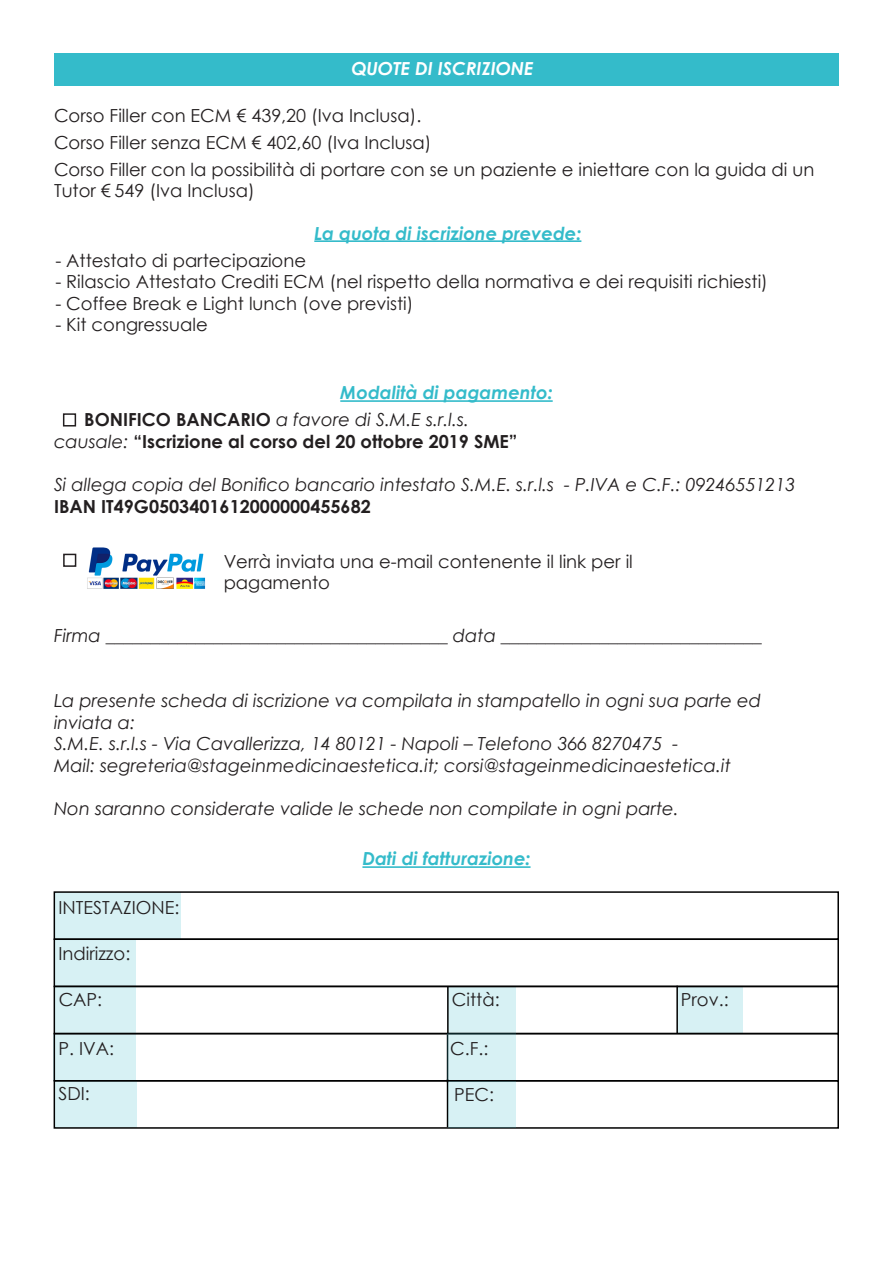
<style>
.page{position:relative;width:893px;height:1263px;background:#fff}
.page>*{position:absolute;margin:0;border:0;box-sizing:border-box;transform-origin:0 0}
.t1{font:italic 18px "Century Gothic";color:#231f20}
.t2{font:18px/21.6px "Century Gothic";color:#231f20}
.t3{font:700 18px "Century Gothic";color:#231f20}
.t4{font:italic 700 18px "Century Gothic";color:#34bbca}
.t5{font:italic 700 18px "Century Gothic";color:#fff}
.s1{font-weight:700;font-style:normal}
.s2{font-weight:400;font-style:italic}
</style>
<div class="page">
<div style="left:54px;top:53px;width:785px;height:33px;background:#34bbca"></div>
<hr style="left:314px;top:240px;width:267px;height:2px;background:#34bbca">
<hr style="left:340px;top:400px;width:213px;height:2px;background:#34bbca">
<hr style="left:362px;top:866px;width:169px;height:2px;background:#34bbca">
<div style="left:55px;top:892px;width:126px;height:47px;background:#d7f1f4"></div>
<div style="left:54px;top:1034px;width:82px;height:47px;background:#d7f1f4"></div>
<div style="left:678px;top:987px;width:64px;height:46px;background:#d7f1f4"></div>
<div style="left:55px;top:940px;width:81px;height:47px;background:#d7f1f4"></div>
<div style="left:448px;top:987px;width:67px;height:46px;background:#d7f1f4"></div>
<div style="left:54px;top:891px;width:785px;height:49px;border:2px solid #000"></div>
<div style="left:54px;top:938px;width:785px;height:49px;border:2px solid #000"></div>
<div style="left:55px;top:987px;width:81px;height:47px;background:#d7f1f4"></div>
<div style="left:54px;top:986px;width:785px;height:48px;border:2px solid #000"></div>
<div style="left:54px;top:1033px;width:785px;height:48px;border:2px solid #000"></div>
<div style="left:55px;top:1081px;width:81px;height:47px;background:#d7f1f4"></div>
<div style="left:54px;top:1080px;width:785px;height:49px;border:2px solid #000"></div>
<hr style="left:447px;top:1079px;width:1px;height:48px;background:#000">
<hr style="left:676px;top:986px;width:2px;height:48px;background:#000">
<hr style="left:447px;top:986px;width:2px;height:48px;background:#000">
<div style="left:447px;top:1033px;width:68px;height:47px;background:#d7f1f4"></div>
<div style="left:448px;top:1081px;width:68px;height:47px;background:#d7f1f4"></div>
<div style="left:63px;top:413px;width:13px;height:13px;border:2px solid #231f20"></div>
<div style="left:63px;top:554px;width:13px;height:13px;border:2px solid #231f20"></div>
<img style="left:87px;top:547px;width:119px;height:42px">
<p class="t5" style="left:351px;top:55px;width:184px">QUOTE DI ISCRIZIONE</p>
<p class="t2" style="left:54px;top:104px;width:369px">Corso Filler con ECM € 439,20 (Iva Inclusa).</p>
<p class="t2" style="left:54px;top:131px;width:379px">Corso Filler senza ECM € 402,60 (Iva Inclusa)</p>
<p class="t2" style="left:54px;top:158px;width:762px">Corso Filler con la possibilità di portare con se un paziente e iniettare con la guida di un<br>Tutor € 549 (Iva Inclusa)</p>
<p class="t4" style="left:314px;top:219px;width:269px">La quota di iscrizione prevede:</p>
<p class="t2" style="left:55px;top:249px;width:252px">- Attestato di partecipazione</p>
<p class="t2" style="left:55px;top:271px;width:714px">- Rilascio Attestato Crediti ECM (nel rispetto della normativa e dei requisiti richiesti)</p>
<p class="t2" style="left:55px;top:292px;width:360px">- Coffee Break e Light lunch (ove previsti)</p>
<p class="t2" style="left:55px;top:314px;width:154px">- Kit congressuale</p>
<p class="t4" style="left:340px;top:379px;width:214px">Modalità di pagamento:</p>
<p class="t1" style="left:84px;top:407px;width:386px"><span class="s1">BONIFICO BANCARIO</span> a favore di S.M.E s.r.l.s.</p>
<p class="t3" style="left:54px;top:428px;width:465px"><span class="s2">causale:</span> “Iscrizione al corso del 20 ottobre 2019 SME”</p>
<p class="t1" style="left:54px;top:472px;width:743px">Si allega copia del Bonifico bancario intestato S.M.E. s.r.l.s - P.IVA e C.F.: 09246551213</p>
<p class="t3" style="left:54px;top:493px;width:318px">IBAN IT49G0503401612000000455682</p>
<p class="t2" style="left:224px;top:550px;width:411px">Verrà inviata una e-mail contenente il link per il pagamento</p>
<p class="t1" style="left:54px;top:623px;width:709px">Firma ______________________________________ data _____________________________</p>
<p class="t1" style="left:54px;top:688px;width:709px">La presente scheda di iscrizione va compilata in stampatello in ogni sua parte ed</p>
<p class="t1" style="left:54px;top:710px;width:83px">inviata a:</p>
<p class="t1" style="left:54px;top:731px;width:626px">S.M.E. s.r.l.s - Via Cavallerizza, 14 80121 - Napoli – Telefono 366 8270475 -</p>
<p class="t1" style="left:54px;top:753px;width:678px">Mail: segreteria@stageinmedicinaestetica.it; corsi@stageinmedicinaestetica.it</p>
<p class="t1" style="left:54px;top:796px;width:626px">Non saranno considerate valide le schede non compilate in ogni parte.</p>
<p class="t4" style="left:362px;top:845px;width:170px">Dati di fatturazione:</p>
<p class="t2" style="left:58px;top:896px;width:122px">INTESTAZIONE:</p>
<p class="t2" style="left:58px;top:942px;width:73px">Indirizzo:</p>
<p class="t2" style="left:59px;top:988px;width:45px">CAP:</p>
<p class="t2" style="left:58px;top:1038px;width:57px">P. IVA:</p>
<p class="t2" style="left:58px;top:1083px;width:33px">SDI:</p>
<p class="t2" style="left:452px;top:988px;width:49px">Città:</p>
<p class="t2" style="left:681px;top:988px;width:49px">Prov.:</p>
<p class="t2" style="left:450px;top:1038px;width:40px">C.F.:</p>
<p class="t2" style="left:454px;top:1083px;width:41px">PEC:</p>
</div>
